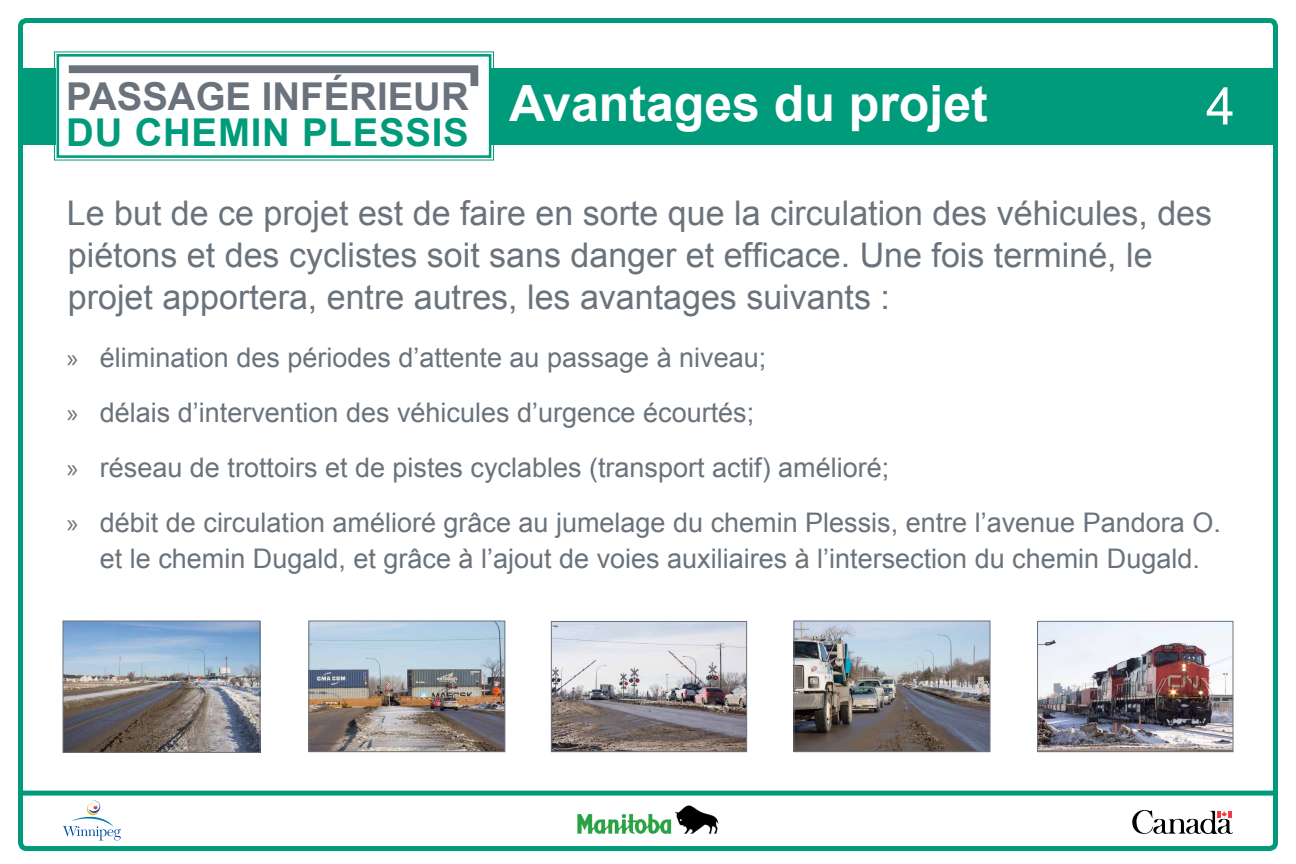
<style>
.page{position:relative;width:1296px;height:864px;background:#fff}
.page>*{position:absolute;margin:0;border:0;box-sizing:border-box;transform-origin:0 0}
.t1{font:52px "Arial";color:#fff}
.t2{font:700 50px "Arial";color:#fff}
.t3{font:700 38.4px "Arial";letter-spacing:.02em;color:#009b7a}
.t4{font:34px/42px "Arial";color:#6a737b}
.t5{font:27px/55px "Arial";color:#6a737b}
.s1{font-family:"Myriad Pro"}
</style>
<div class="page">
<svg style="left:1132px;top:810px;width:101px;height:24px"></svg>
<svg style="left:63px;top:801px;width:58px;height:39px"></svg>
<img style="left:578px;top:806px;width:140px;height:27px">
<div style="left:18px;top:18px;width:1260px;height:833px;border:5px solid #009b7a;border-radius:6px"></div>
<div style="left:18px;top:791px;width:1256px;height:5px;background:#009b7a"></div>
<div style="left:18px;top:69px;width:1260px;height:76px;background:#009b7a"></div>
<svg style="left:54px;top:51px;width:440px;height:110px"></svg>
<div style="left:57px;top:54px;width:434px;height:104px;border:3px solid #009b7a"></div>
<svg style="left:61px;top:61px;width:421px;height:33px;background:#dbdddf"></svg>
<img style="left:310px;top:622px;width:193px;height:128px">
<div style="left:308px;top:620px;width:197px;height:132px;border:1px solid #6a737b"></div>
<img style="left:1039px;top:623px;width:193px;height:127px">
<div style="left:1037px;top:621px;width:197px;height:131px;border:1px solid #6a737b"></div>
<img style="left:795px;top:622px;width:193px;height:128px">
<div style="left:793px;top:620px;width:197px;height:132px;border:1px solid #6a737b"></div>
<img style="left:553px;top:623px;width:192px;height:127px">
<div style="left:551px;top:621px;width:196px;height:131px;border:1px solid #6a737b"></div>
<img style="left:64px;top:622px;width:195px;height:129px">
<div style="left:62px;top:620px;width:199px;height:133px;border:1px solid #6a737b"></div>
<h2 class="t2" style="left:66px;top:70px;width:923px"><sup>PASSAGE</sup> <sup>INFÉRIEUR</sup> AVANTAGES DU PROJET</h2>
<h3 class="t3" style="left:66px;top:107px;width:400px">DU CHEMIN PLESSIS</h3>
<h1 class="t1" style="left:1206px;top:72px;width:30px">4</h1>
<p class="t4" style="left:67px;top:193px;width:1147px">Le but de ce projet est de faire en sorte que la circulation des véhicules, des piétons et des cyclistes soit sans danger et efficace. Une fois terminé, le projet apportera, entre autres, les avantages suivants :</p>
<p class="t5" style="left:67px;top:330px;width:1155px"><span class="s1">»</span> élimination des périodes d’attente au passage à niveau;<br><span class="s1">»</span> délais d’intervention des véhicules d’urgence écourtés;<br><span class="s1">»</span> réseau de trottoirs et de pistes cyclables (transport actif) amélioré;<br><span class="s1">»</span> débit de circulation amélioré grâce au jumelage du chemin Plessis, entre l’avenue Pandora O.</p>
<p class="t5" style="left:100px;top:532px;width:1101px">et le chemin Dugald, et grâce à l’ajout de voies auxiliaires à l’intersection du chemin Dugald.</p>
</div>
